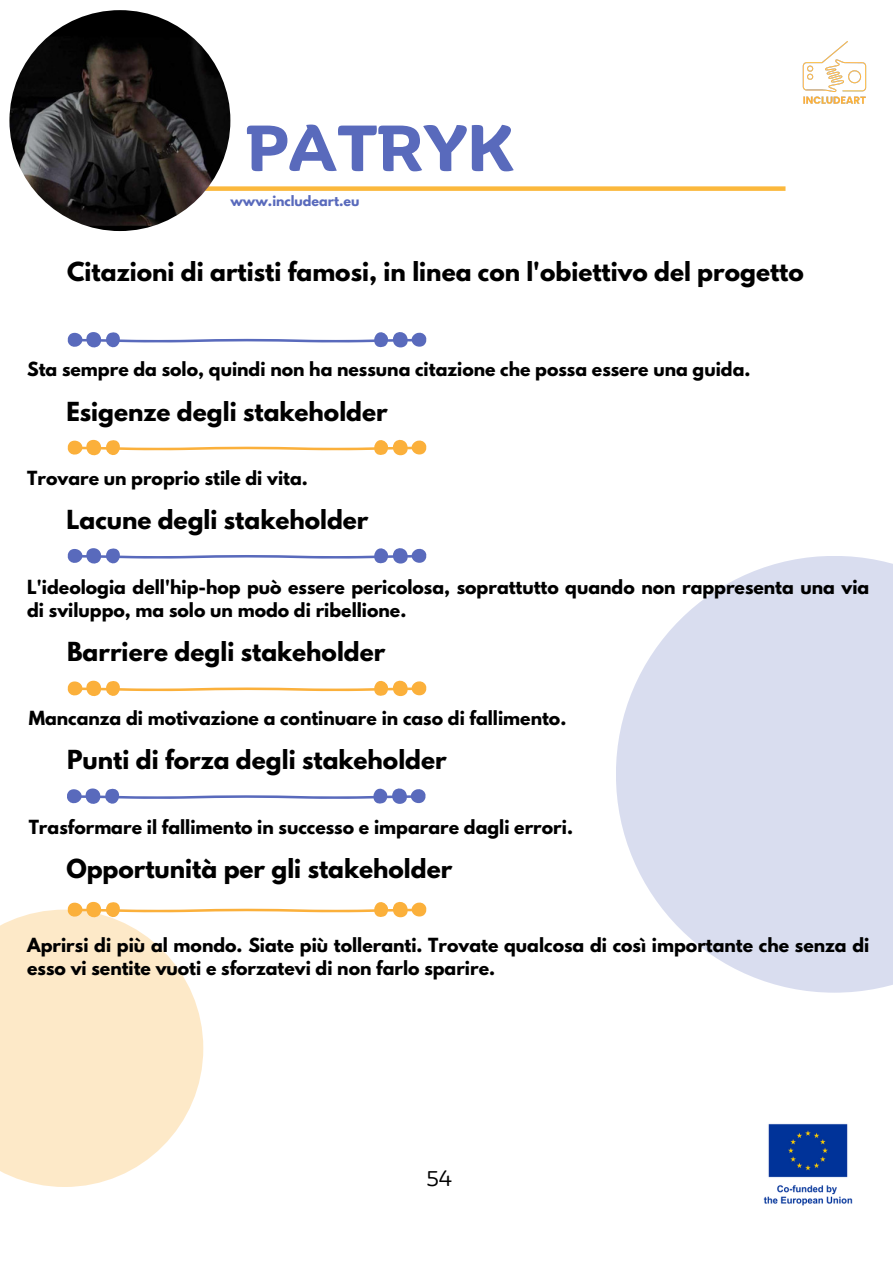
<style>
.page{position:relative;width:893px;height:1264px;background:#fff}
.page>*{position:absolute;margin:0;border:0;box-sizing:border-box;transform-origin:0 0}
.t1{font:700 62.55px "Binate Display";color:#596abc}
.t2{font:700 23.25px "League Spartan";color:#000}
.t3{font:20.7px "Binate Display";color:#000}
.t4{font:700 17.25px/23.7px "League Spartan";color:#000}
.t5{font:700 12.75px "League Spartan";color:#596abc}
</style>
<div class="page">
<div style="left:89px;top:186px;width:696px;height:5px;background:#fbb83c"></div>
<svg style="left:616px;top:556px;width:276px;height:436px;fill:#d9ddef"></svg>
<svg style="left:0;top:909px;width:203px;height:277px;background:#fdeccf"></svg>
<img style="left:802px;top:41px;width:65px;height:63px">
<svg style="left:67px;top:332px;width:359px;height:16px"></svg>
<svg style="left:67px;top:548px;width:359px;height:16px"></svg>
<img style="left:9px;top:10px;width:221px;height:221px;border-radius:50%">
<svg style="left:67px;top:439px;width:359px;height:17px"></svg>
<svg style="left:67px;top:680px;width:359px;height:17px"></svg>
<svg style="left:67px;top:788px;width:359px;height:16px"></svg>
<svg style="left:67px;top:901px;width:359px;height:17px"></svg>
<img style="left:763px;top:1123px;width:90px;height:83px">
<p class="t1" style="left:246px;top:89px;width:269px">PATRYK</p>
<p class="t5" style="left:230px;top:194px;width:131px">www.includeart.eu</p>
<p class="t2" style="left:67px;top:260px;width:738px">Citazioni di artisti famosi, in linea con l'obiettivo del progetto</p>
<p class="t4" style="left:27px;top:360px;width:724px">Sta sempre da solo, quindi non ha nessuna citazione che possa essere una guida.</p>
<p class="t2" style="left:66px;top:400px;width:323px">Esigenze degli stakeholder</p>
<p class="t4" style="left:27px;top:468px;width:282px">Trovare un proprio stile di vita.</p>
<p class="t2" style="left:66px;top:508px;width:303px">Lacune degli stakeholder</p>
<p class="t4" style="left:27px;top:577px;width:843px">L'ideologia dell'hip-hop può essere pericolosa, soprattutto quando non rappresenta una via di sviluppo, ma solo un modo di ribellione.</p>
<p class="t2" style="left:67px;top:640px;width:320px">Barriere degli stakeholder</p>
<p class="t4" style="left:29px;top:708px;width:539px">Mancanza di motivazione a continuare in caso di fallimento.</p>
<p class="t2" style="left:67px;top:748px;width:381px">Punti di forza degli stakeholder</p>
<p class="t4" style="left:29px;top:817px;width:546px">Trasformare il fallimento in successo e imparare dagli errori.</p>
<p class="t2" style="left:66px;top:857px;width:387px">Opportunità per gli stakeholder</p>
<p class="t4" style="left:27px;top:935px;width:843px">Aprirsi di più al mondo. Siate più tolleranti. Trovate qualcosa di così importante che senza di esso vi sentite vuoti e sforzatevi di non farlo sparire.</p>
<p class="t3" style="left:426px;top:1158px;width:27px">54</p>
</div>
